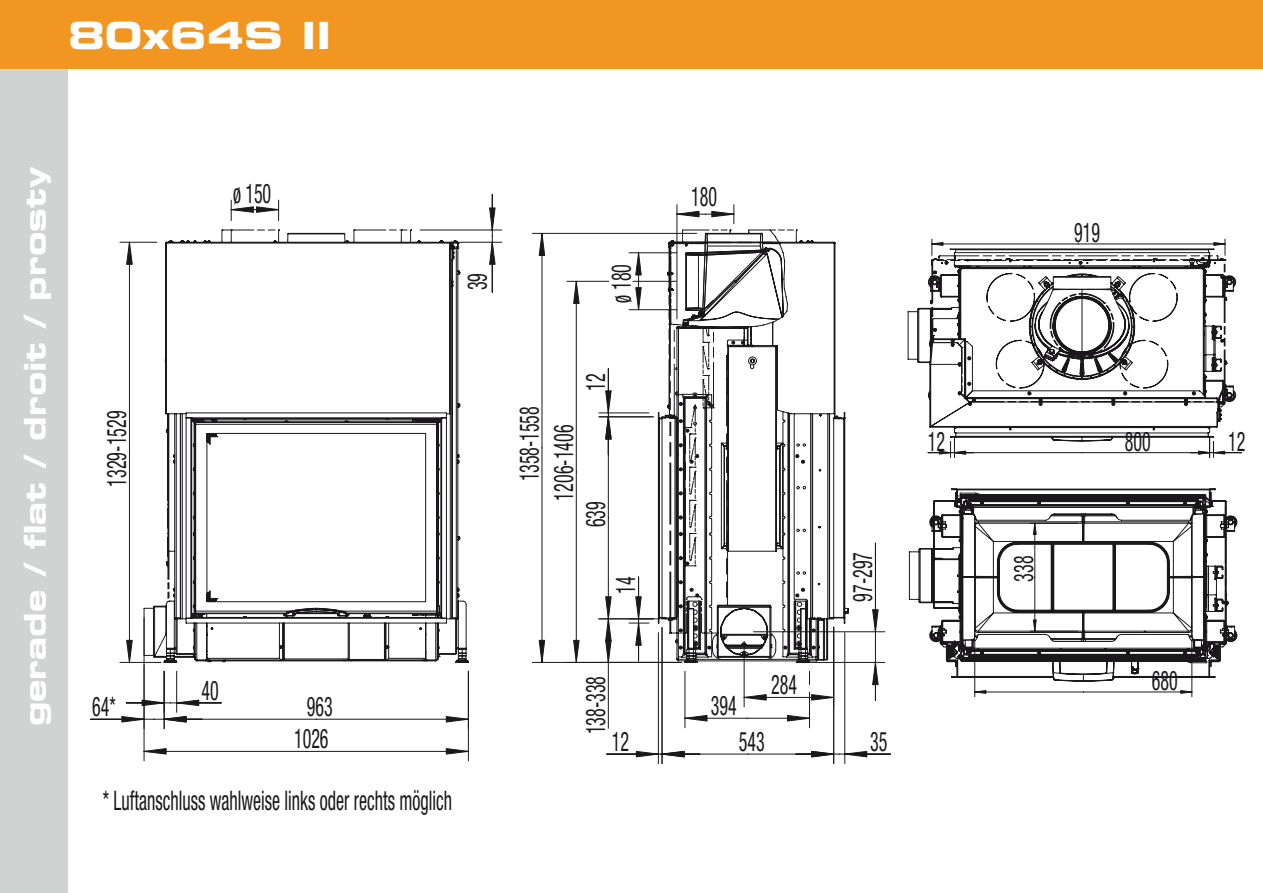
<style>
.page{position:relative;width:1263px;height:893px;background:#fff}
.page>*{position:absolute;margin:0;border:0;box-sizing:border-box;transform-origin:0 0}
.t1{font:37.5px "Eurostile Bold Extended Two";color:#fff}
.t2{font:30px "Eurostile Bold Extended Two";color:#fff}
.t3{font:condensed 27px/34.5px "Helvetica Neue";color:#1a181b;scale:.67 1}
</style>
<div class="page">
<div style="left:0;top:0;width:68px;height:893px;background:#d1d2d2"></div>
<hr style="left:932px;top:244px;width:146px;height:1px;background:#1a181b">
<hr style="left:1078px;top:244px;width:147px;height:1px;background:#1a181b">
<svg style="left:932px;top:239px;width:11px;height:10px"></svg>
<svg style="left:1213px;top:239px;width:13px;height:10px"></svg>
<hr style="left:1211px;top:452px;width:30px;height:1px;background:#1a181b">
<hr style="left:1191px;top:641px;width:1px;height:56px;background:#1a181b">
<hr style="left:974px;top:641px;width:1px;height:56px;background:#1a181b">
<hr style="left:1083px;top:692px;width:109px;height:1px;background:#1a181b">
<hr style="left:975px;top:692px;width:108px;height:1px;background:#1a181b">
<svg style="left:1180px;top:690px;width:12px;height:4px"></svg>
<svg style="left:974px;top:690px;width:12px;height:4px"></svg>
<svg style="left:849px;top:249px;width:379px;height:432px"></svg>
<svg style="left:231px;top:200px;width:48px;height:21px"></svg>
<hr style="left:492px;top:194px;width:1px;height:42px;background:#1a181b">
<svg style="left:489px;top:208px;width:6px;height:22px"></svg>
<hr style="left:120px;top:242px;width:37px;height:1px;background:#1a181b">
<hr style="left:120px;top:662px;width:41px;height:1px;background:#1a181b">
<hr style="left:129px;top:242px;width:1px;height:210px;background:#1a181b">
<hr style="left:129px;top:452px;width:1px;height:210px;background:#1a181b">
<svg style="left:126px;top:242px;width:7px;height:23px"></svg>
<svg style="left:126px;top:640px;width:7px;height:23px"></svg>
<hr style="left:677px;top:205px;width:1px;height:114px;background:#1a181b">
<svg style="left:677px;top:205px;width:58px;height:19px"></svg>
<hr style="left:608px;top:641px;width:1px;height:87px;background:#1a181b">
<hr style="left:316px;top:719px;width:152px;height:1px;background:#1a181b">
<hr style="left:164px;top:719px;width:152px;height:1px;background:#1a181b">
<svg style="left:446px;top:716px;width:22px;height:6px"></svg>
<hr style="left:164px;top:671px;width:1px;height:58px;background:#1a181b">
<hr style="left:90px;top:719px;width:64px;height:1px;background:#1a181b">
<hr style="left:154px;top:719px;width:48px;height:1px;background:#1a181b">
<svg style="left:122px;top:716px;width:22px;height:6px"></svg>
<svg style="left:164px;top:716px;width:22px;height:6px"></svg>
<hr style="left:685px;top:671px;width:1px;height:57px;background:#1a181b">
<hr style="left:809px;top:692px;width:1px;height:36px;background:#1a181b">
<hr style="left:685px;top:718px;width:62px;height:1px;background:#1a181b">
<hr style="left:747px;top:718px;width:62px;height:1px;background:#1a181b">
<svg style="left:685px;top:715px;width:22px;height:6px"></svg>
<svg style="left:787px;top:715px;width:22px;height:6px"></svg>
<hr style="left:144px;top:665px;width:1px;height:96px;background:#1a181b">
<hr style="left:468px;top:671px;width:1px;height:90px;background:#1a181b">
<hr style="left:144px;top:751px;width:162px;height:1px;background:#1a181b">
<hr style="left:306px;top:751px;width:162px;height:1px;background:#1a181b">
<svg style="left:144px;top:748px;width:22px;height:6px"></svg>
<svg style="left:446px;top:748px;width:23px;height:6px"></svg>
<hr style="left:176px;top:671px;width:1px;height:41px;background:#1a181b">
<hr style="left:126px;top:703px;width:44px;height:1px;background:#1a181b">
<hr style="left:170px;top:703px;width:51px;height:1px;background:#1a181b">
<svg style="left:142px;top:700px;width:22px;height:6px"></svg>
<svg style="left:176px;top:700px;width:23px;height:6px"></svg>
<hr style="left:753px;top:631px;width:132px;height:1px;background:#1a181b">
<hr style="left:810px;top:662px;width:75px;height:1px;background:#1a181b">
<hr style="left:875px;top:543px;width:1px;height:104px;background:#1a181b">
<hr style="left:875px;top:647px;width:1px;height:53px;background:#1a181b">
<svg style="left:872px;top:609px;width:6px;height:23px"></svg>
<svg style="left:872px;top:662px;width:6px;height:23px"></svg>
<hr style="left:662px;top:754px;width:86px;height:1px;background:#1a181b">
<hr style="left:748px;top:754px;width:86px;height:1px;background:#1a181b">
<hr style="left:833px;top:627px;width:1px;height:137px;background:#1a181b">
<hr style="left:844px;top:632px;width:1px;height:132px;background:#1a181b">
<hr style="left:796px;top:754px;width:43px;height:1px;background:#1a181b">
<hr style="left:839px;top:754px;width:51px;height:1px;background:#1a181b">
<svg style="left:811px;top:751px;width:22px;height:6px"></svg>
<svg style="left:844px;top:751px;width:23px;height:6px"></svg>
<hr style="left:662px;top:627px;width:1px;height:137px;background:#1a181b">
<hr style="left:658px;top:633px;width:1px;height:131px;background:#1a181b">
<hr style="left:607px;top:754px;width:53px;height:1px;background:#1a181b">
<svg style="left:636px;top:751px;width:48px;height:6px"></svg>
<hr style="left:744px;top:641px;width:1px;height:66px;background:#1a181b">
<svg style="left:144px;top:230px;width:705px;height:470px"></svg>
<svg style="left:153px;top:233px;width:695px;height:429px"></svg>
<div style="left:0;top:0;width:1263px;height:68px;background:#f19620"></div>
<h1 class="t1" style="left:68px;top:9px;width:265px">80x64S II</h1>
<p class="t2" style="left:14px;top:726px;width:561px;rotate:-90deg">gerade / flat / droit / prosty</p>
<p class="t3" style="left:99px;top:487px;width:115px;rotate:-90deg">1329-1529</p>
<p class="t3" style="left:233px;top:176px;width:59px">ø 150</p>
<p class="t3" style="left:460px;top:290px;width:27px;rotate:-90deg">39</p>
<p class="t3" style="left:604px;top:303px;width:59px;rotate:-90deg">ø 180</p>
<p class="t3" style="left:512px;top:501px;width:142px;text-indent:19px;rotate:-90deg">1358-1558<br>1206-1406</p>
<p class="t3" style="left:578px;top:391px;width:27px;rotate:-90deg">12</p>
<p class="t3" style="left:578px;top:527px;width:40px;rotate:-90deg">639</p>
<p class="t3" style="left:608px;top:594px;width:27px;rotate:-90deg">14</p>
<p class="t3" style="left:691px;top:179px;width:40px">180</p>
<p class="t3" style="left:845px;top:602px;width:75px;rotate:-90deg">97-297</p>
<p class="t3" style="left:771px;top:667px;width:40px">284</p>
<p class="t3" style="left:578px;top:734px;width:89px;rotate:-90deg">138-338</p>
<p class="t3" style="left:201px;top:673px;width:27px">40</p>
<p class="t3" style="left:92px;top:689px;width:37px">64*</p>
<p class="t3" style="left:307px;top:689px;width:40px">963</p>
<p class="t3" style="left:711px;top:688px;width:40px">394</p>
<p class="t3" style="left:294px;top:721px;width:53px">1026</p>
<p class="t3" style="left:612px;top:724px;width:27px">12</p>
<p class="t3" style="left:739px;top:724px;width:40px">543</p>
<p class="t3" style="left:870px;top:724px;width:27px">35</p>
<p class="t3" style="left:103px;top:783px;width:523px">* Luftanschluss wahlweise links oder rechts möglich</p>
<p class="t3" style="left:1074px;top:215px;width:40px">919</p>
<p class="t3" style="left:928px;top:424px;width:27px">12</p>
<p class="t3" style="left:1125px;top:424px;width:40px">800</p>
<p class="t3" style="left:1228px;top:424px;width:27px">12</p>
<p class="t3" style="left:1006px;top:582px;width:40px;rotate:-90deg">338</p>
<p class="t3" style="left:1152px;top:663px;width:40px">680</p>
</div>
